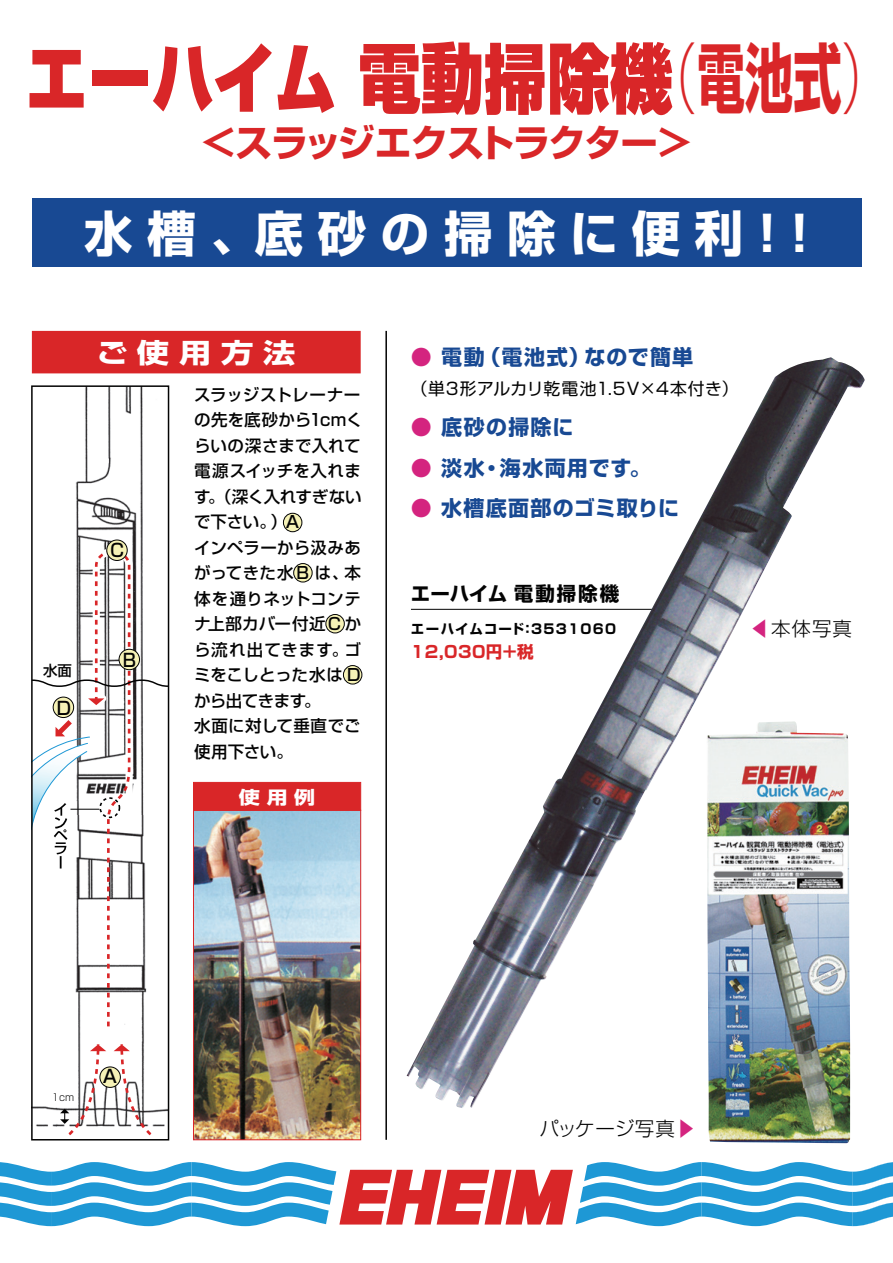
<style>
.page{position:relative;width:893px;height:1263px;background:#fff}
.page>*{position:absolute;margin:0;border:0;box-sizing:border-box;transform-origin:0 0}
.t1{font:900 75.6px "Shin Go Pr 5";color:#d92628;scale:.83 1}
.t2{font:700 75.6px "Shin Go Pr 5";color:#d92628;scale:.64 1}
.t3{font:700 48.6px "Shin Go Pro";letter-spacing:.3em;color:#fff}
.t4{font:700 37.5px "Shin Go Pr 5";letter-spacing:-.045em;color:#d92628}
.t5{font:700 27px "Shin Go Pro";letter-spacing:.3em;color:#fff;scale:1.2 1}
.t6{font:700 21px/40.5px "Shin Go Pro";letter-spacing:.06em;color:#184993}
.t7{font:300 19.5px "Shin Go Pro";letter-spacing:.03em;color:#030303}
.t8{font:700 19.5px "Shin Go Pro";letter-spacing:.1em;color:#030303}
.t9{font:500 18px "Shin Go Pro";color:#030303}
.t10{font:700 17.7px "Shin Go Pr 5";color:#fff;scale:1.2 1}
.t11{font:16.8px "Shin Go Pro";letter-spacing:.04em;color:#030303}
.t12{font:500 16.5px/25.5px "Shin Go Pro";letter-spacing:.005em;color:#030303}
.t13{font:500 16.5px "Shin Go Pro";letter-spacing:-.025em;color:#030303}
.t14{font:500 16.5px "Shin Go Pro";letter-spacing:.03em;color:#030303}
.t15{font:700 16.5px "Shin Go Pro";letter-spacing:.025em;color:#d92628}
.t16{font:500 14.4px "Shin Go Pro";color:#030303}
.t17{font:700 13.5px "Shin Go Pro";letter-spacing:.1em;color:#030303}
.t18{font:700 13.5px "Shin Go Pro";letter-spacing:.07em;color:#030303}
.t19{font:300 9.6px "Shin Go Pro";color:#030303}
.s1{font-weight:300}
.s2{font-family:"Shin Go Pro";font-weight:300}
.s3{color:#d4247f}
.s4{font-family:"Koz Go Pro";font-weight:400;color:#d4247f}
</style>
<div class="page">
<svg style="left:0;top:1162px;width:892px;height:65px"></svg>
<img style="left:195px;top:812px;width:164px;height:326px">
<div style="left:283px;top:513px;width:19px;height:19px;background:#f6f2b6;border-radius:50%"></div>
<div style="left:283px;top:513px;width:19px;height:19px;border:1px solid #030303;border-radius:50%"></div>
<div style="left:294px;top:563px;width:18px;height:19px;background:#f6f2b6;border-radius:50%"></div>
<div style="left:293px;top:563px;width:20px;height:19px;border:1px solid #030303;border-radius:50%"></div>
<div style="left:326px;top:614px;width:18px;height:19px;background:#f6f2b6;border-radius:50%"></div>
<div style="left:325px;top:614px;width:20px;height:19px;border:1px solid #030303;border-radius:50%"></div>
<div style="left:343px;top:665px;width:19px;height:19px;background:#f6f2b6;border-radius:50%"></div>
<div style="left:343px;top:665px;width:19px;height:19px;border:1px solid #030303;border-radius:50%"></div>
<div style="left:32px;top:198px;width:829px;height:68px;background:#184993"></div>
<div style="left:193px;top:782px;width:168px;height:28px;background:#d92628"></div>
<div style="left:193px;top:810px;width:168px;height:330px;border:1px solid #d92628"></div>
<img style="left:407px;top:357px;width:458px;height:751px">
<img style="left:34px;top:1029px;width:132px;height:98px">
<img style="left:76px;top:388px;width:67px;height:156px">
<div style="left:100px;top:1067px;width:20px;height:20px;background:#f6f2b6;border-radius:50%"></div>
<div style="left:99px;top:1066px;width:22px;height:22px;border:1px solid #030303;border-radius:50%"></div>
<svg style="left:107px;top:540px;width:20px;height:20px"></svg>
<div style="left:106px;top:539px;width:22px;height:22px;border:1px solid #030303;border-radius:50%"></div>
<svg style="left:60px;top:1042px;width:46px;height:94px"></svg>
<svg style="left:114px;top:1042px;width:39px;height:94px"></svg>
<div style="left:31px;top:385px;width:138px;height:755px;border:2px solid #030303"></div>
<div style="left:32px;top:331px;width:329px;height:42px;background:#d92628"></div>
<hr style="left:385px;top:331px;width:2px;height:809px;background:#030303">
<svg style="left:31px;top:544px;width:139px;height:485px"></svg>
<img style="left:706px;top:721px;width:144px;height:422px">
<h1 class="t1" style="left:25px;top:19px;width:782px">エーハイム電動掃除機</h1>
<h3 class="t4" style="left:201px;top:113px;width:493px">＜スラッジエクストラクター&lt;</h3>
<h1 class="t2" style="left:649px;top:19px;width:378px"><span class="s1">（</span>電池式<span class="s2">(</span></h1>
<h2 class="t3" style="left:84px;top:195px;width:709px">水槽、底砂の掃除に便利!</h2>
<h2 class="t3" style="left:775px;top:195px;width:50px">!</h2>
<p class="t16" style="left:43px;top:658px;width:30px">水面</p>
<p class="t9" style="left:57px;top:693px;width:16px">D</p>
<h3 class="t5" style="left:96px;top:331px;width:168px">ご使用方法</h3>
<p class="t9" style="left:110px;top:536px;width:16px">C</p>
<p class="t9" style="left:123px;top:645px;width:15px">B</p>
<p class="t12" style="left:194px;top:380px;width:168px">スラッジストレーナー</p>
<p class="t12" style="left:194px;top:405px;width:170px">の先を底砂から1cmく</p>
<p class="t12" style="left:194px;top:431px;width:168px">らいの深さまで入れて</p>
<p class="t12" style="left:194px;top:456px;width:168px">電源スイッチを入れま</p>
<p class="t13" style="left:194px;top:483px;width:169px">す。（深く入れすぎない</p>
<p class="t12" style="left:194px;top:507px;width:107px">で下さい。）A</p>
<p class="t12" style="left:194px;top:533px;width:169px">インペラーから汲みあ</p>
<p class="t12" style="left:344px;top:558px;width:18px">本</p>
<p class="t12" style="left:194px;top:558px;width:156px">がってきた水B は、</p>
<p class="t12" style="left:194px;top:584px;width:168px">体を通りネットコンテ</p>
<p class="t14" style="left:194px;top:610px;width:169px">ナ上部カバー付近C か</p>
<p class="t12" style="left:345px;top:635px;width:18px">ゴ</p>
<p class="t12" style="left:194px;top:635px;width:168px">ら流れ出てきます。ミをこしとった水は Dから出てきます。<br>水面に対して垂直でご使用下さい。</p>
<p class="t10" style="left:239px;top:783px;width:65px">使用例</p>
<p class="t6" style="left:584px;top:334px;width:110px">なので簡単</p>
<p class="t6" style="left:411px;top:334px;width:75px"><span class="s3">●</span> 電動</p>
<p class="t11" style="left:411px;top:374px;width:329px">（単3形アルカリ乾電池1.5V×4本付き(</p>
<p class="t6" style="left:481px;top:405px;width:171px;text-indent:-70px"><span class="s3">●</span> 底砂の掃除に<br>・海水両用です。</p>
<p class="t6" style="left:480px;top:334px;width:111px">（電池式）</p>
<p class="t6" style="left:411px;top:445px;width:75px"><span class="s3">●</span> 淡水</p>
<p class="t6" style="left:411px;top:486px;width:270px"><span class="s3">●</span> 水槽底面部のゴミ取りに</p>
<p class="t8" style="left:411px;top:578px;width:210px">エーハイム電動掃除機</p>
<p class="t17" style="left:521px;top:618px;width:97px">：3531060</p>
<p class="t18" style="left:411px;top:618px;width:115px">エーハイムコード</p>
<p class="t15" style="left:411px;top:638px;width:124px">12,030円＋税</p>
<p class="t7" style="left:751px;top:613px;width:103px"><span class="s4">◀</span>本体写真</p>
<p class="t19" style="left:52px;top:1089px;width:24px">1cm</p>
<p class="t9" style="left:103px;top:1062px;width:16px">A</p>
<p class="t7" style="left:540px;top:1112px;width:157px">パッケージ写真<span class="s4">▶</span></p>
</div>
